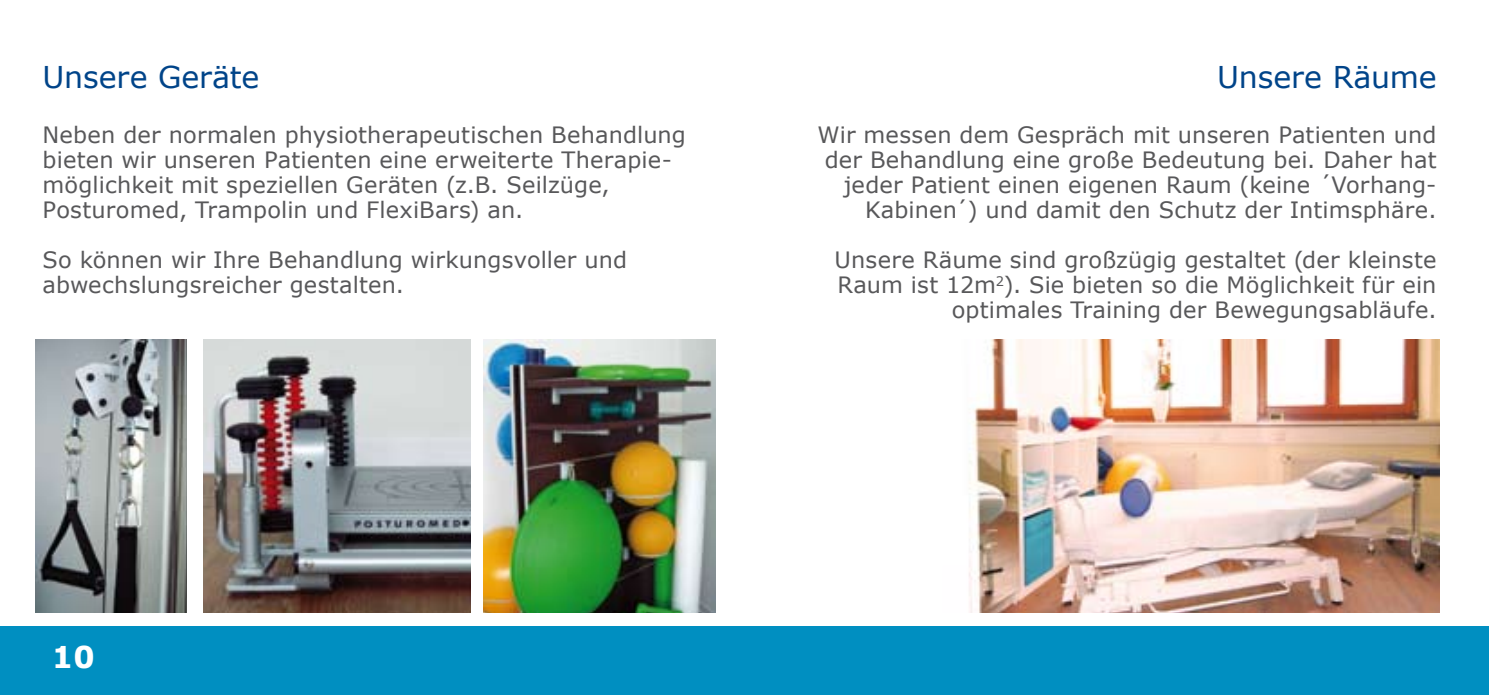
<style>
.page{position:relative;width:1489px;height:695px;background:#fff}
.page>*{position:absolute;margin:0;border:0;box-sizing:border-box;transform-origin:0 0}
.t1{font:30px "Verdana";color:#004489}
.t2{font:700 30px "Verdana";color:#fff}
.t3{font:22.5px/25px "Verdana";letter-spacing:.005em;color:#58585a}
</style>
<div class="page">
<div style="left:0;top:626px;width:1488px;height:68px;background:#008fc1"></div>
<img style="left:484px;top:339px;width:231px;height:273px">
<img style="left:969px;top:339px;width:470px;height:273px">
<img style="left:203px;top:339px;width:267px;height:273px">
<img style="left:35px;top:339px;width:152px;height:273px">
<h1 class="t1" style="left:43px;top:58px;width:218px">Unsere Geräte</h1>
<p class="t3" style="left:43px;top:123px;width:645px">Neben der normalen physiotherapeutischen Behandlung bieten wir unseren Patienten eine erweiterte Therapie&shy;möglichkeit mit speziellen Geräten (z.B. Seilzüge, Posturomed, Trampolin und FlexiBars) an.</p>
<p class="t3" style="left:43px;top:248px;width:586px">So können wir Ihre Behandlung wirkungsvoller und abwechslungsreicher gestalten.</p>
<h1 class="t2" style="left:52px;top:637px;width:44px">10</h1>
<h1 class="t1" style="left:1216px;top:58px;width:221px">Unsere Räume</h1>
<p class="t3" style="left:817px;top:123px;width:620px;text-align:right">Wir messen dem Gespräch mit unseren Patienten und der Behandlung eine große Bedeutung bei. Daher hat jeder Patient einen eigenen Raum (keine ´Vorhang-Kabinen´) und damit den Schutz der Intimsphäre.</p>
<p class="t3" style="left:834px;top:248px;width:603px;text-align:right">Unsere Räume sind großzügig gestaltet (der kleinste<br>Raum ist 12m<sup>2</sup>). Sie bieten so die Möglichkeit für ein optimales Training der Bewegungsabläufe.</p>
</div>
